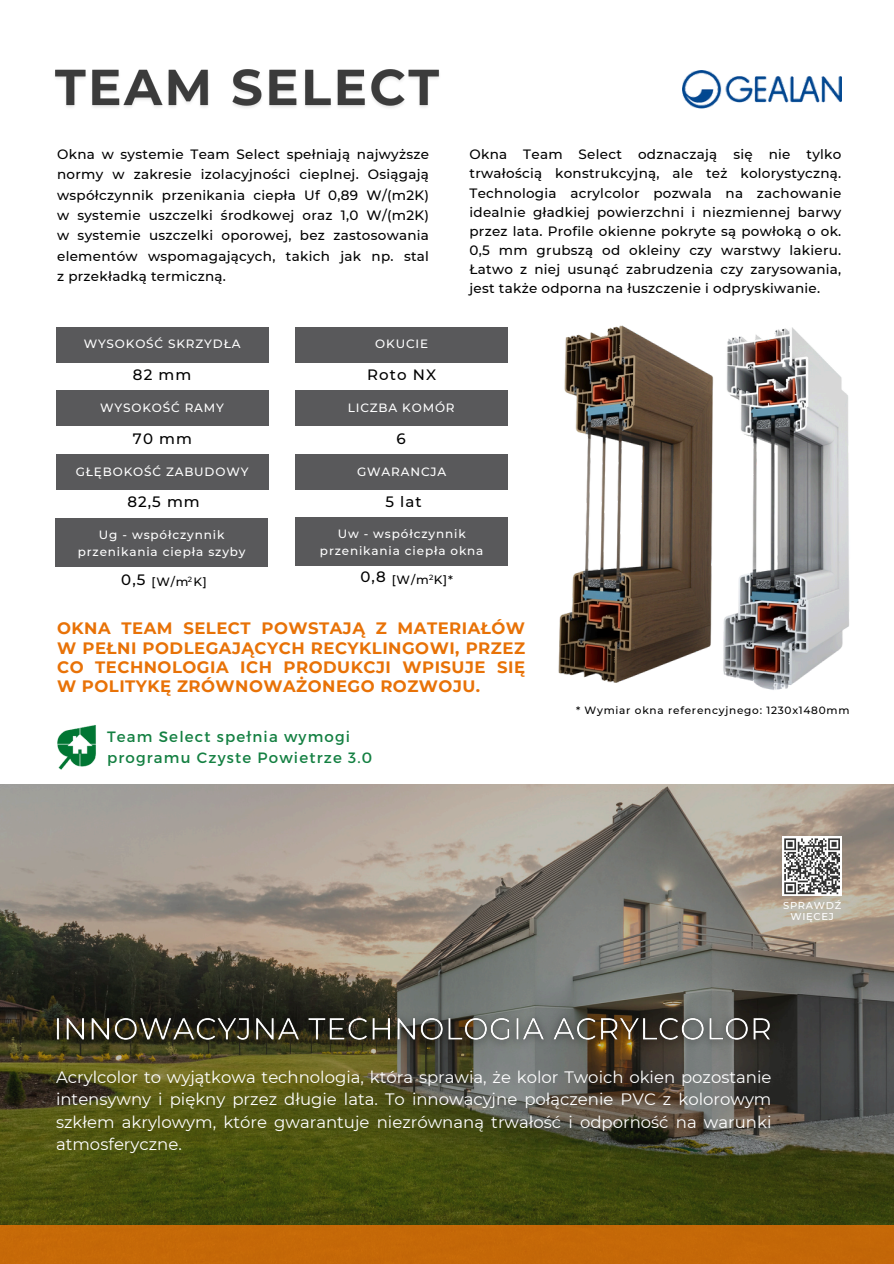
<style>
.page{position:relative;width:894px;height:1264px;background:#fff}
.page>*{position:absolute;margin:0;border:0;box-sizing:border-box;transform-origin:0 0}
.t1{font:16.5px/22.5px "Montserrat";color:#fff;text-align:justify}
.t2{font:700 16.5px/19.2px "Montserrat";letter-spacing:.03em;color:#e87207;text-align:justify}
.t3{font:15px/20.2px "Montserrat";letter-spacing:.08em;color:#148042}
.t4{font:500 15px "Montserrat";letter-spacing:.07em;color:#000}
.t5{font:500 13.5px/19.2px "Montserrat";letter-spacing:.02em;color:#000;text-align:justify}
.t6{font:500 12px/16.8px "Montserrat";letter-spacing:.07em;color:#fff;text-align:center}
.t7{font:500 12px "Montserrat";color:#000}
.t8{font:500 10.5px "Montserrat";letter-spacing:.07em;color:#000}
.t9{font:500 9.9px "Montserrat";letter-spacing:.07em;color:#fff}
.t10{font:500 7.5px "Montserrat";color:#000}
</style>
<div class="page">
<svg style="left:0;top:784px;width:893px;height:441px;background:#6f6d53"></svg>
<div style="left:56px;top:327px;width:212px;height:35px;background:#59595b"></div>
<div style="left:56px;top:390px;width:212px;height:36px;background:#59595b"></div>
<div style="left:56px;top:454px;width:212px;height:35px;background:#59595b"></div>
<img style="left:558px;top:325px;width:291px;height:365px">
<div style="left:295px;top:327px;width:212px;height:35px;background:#59595b"></div>
<div style="left:56px;top:518px;width:212px;height:49px;background:#59595b"></div>
<div style="left:295px;top:517px;width:212px;height:49px;background:#59595b"></div>
<div style="left:295px;top:454px;width:212px;height:35px;background:#59595b"></div>
<img style="left:43px;top:1005px;width:740px;height:51px">
<div style="left:295px;top:390px;width:212px;height:36px;background:#59595b"></div>
<div style="left:0;top:1225px;width:893px;height:38px;background:#c56808"></div>
<img style="left:55px;top:69px;width:385px;height:39px">
<img style="left:682px;top:70px;width:159px;height:38px">
<img style="left:57px;top:725px;width:39px;height:44px">
<svg style="left:782px;top:837px;width:59px;height:58px"></svg>
<p class="t5" style="left:57px;top:144px;width:373px;line-height:20.2px">Okna w systemie Team Select spełniają najwyższe normy w zakresie izolacyjności cieplnej. Osiągają współczynnik przenikania ciepła Uf 0,89 W/(m2K) w systemie uszczelki środkowej oraz 1,0 W/(m2K) w systemie uszczelki oporowej, bez zastosowania elementów wspomagających, takich jak np. stal z przekładką termiczną.</p>
<p class="t5" style="left:469px;top:145px;width:373px">Okna Team Select odznaczają się nie tylko trwałością konstrukcyjną, ale też kolorystyczną.<br>Technologia acrylcolor pozwala na zachowanie idealnie gładkiej powierzchni i niezmiennej barwy przez lata. Profile okienne pokryte są powłoką o ok.<br>0,5 mm grubszą od okleiny czy warstwy lakieru.<br>Łatwo z niej usunąć zabrudzenia czy zarysowania, jest także odporna na łuszczenie i odpryskiwanie.</p>
<p class="t6" style="left:84px;top:335px;width:158px">WYSOKOŚĆ SKRZYDŁA</p>
<h4 class="t6" style="left:375px;top:335px;width:54px">OKUCIE</h4>
<p class="t4" style="left:133px;top:366px;width:60px">82 mm</p>
<p class="t4" style="left:367px;top:366px;width:70px">Roto NX</p>
<h6 class="t6" style="left:100px;top:399px;width:125px">WYSOKOŚĆ RAMY</h6>
<h4 class="t4" style="left:133px;top:429px;width:60px">70 mm</h4>
<h4 class="t6" style="left:348px;top:399px;width:108px">LICZBA KOMÓR</h4>
<p class="t4" style="left:396px;top:429px;width:11px">6</p>
<h6 class="t6" style="left:76px;top:463px;width:174px">GŁĘBOKOŚĆ ZABUDOWY</h6>
<p class="t6" style="left:357px;top:463px;width:91px">GWARANCJA</p>
<p class="t4" style="left:127px;top:493px;width:74px">82,5 mm</p>
<p class="t4" style="left:385px;top:493px;width:38px">5 lat</p>
<p class="t6" style="left:78px;top:526px;width:169px">Ug - współczynnik przenikania ciepła szyby</p>
<h4 class="t6" style="left:320px;top:525px;width:165px">Uw - współczynnik przenikania ciepła okna</h4>
<p class="t7" style="left:151px;top:574px;width:57px">[W/m K]</p>
<p class="t4" style="left:360px;top:568px;width:27px">0,8</p>
<h4 class="t7" style="left:391px;top:572px;width:63px">[W/m K]*</h4>
<h4 class="t4" style="left:121px;top:570px;width:26px">0,5</h4>
<p class="t10" style="left:188px;top:575px;width:6px">2</p>
<p class="t10" style="left:429px;top:572px;width:6px">2</p>
<h5 class="t2" style="left:57px;top:619px;width:469px">OKNA TEAM SELECT POWSTAJĄ Z MATERIAŁÓW W PEŁNI PODLEGAJĄCYCH RECYKLINGOWI, PRZEZ CO TECHNOLOGIA ICH PRODUKCJI WPISUJE SIĘ W POLITYKĘ ZRÓWNOWAŻONEGO ROZWOJU.</h5>
<p class="t3" style="left:107px;top:726px;width:266px">Team Select spełnia wymogi programu Czyste Powietrze 3.0</p>
<p class="t8" style="left:576px;top:704px;width:275px">* Wymiar okna referencyjnego: 1230x1480mm</p>
<p class="t9" style="left:783px;top:899px;width:60px">SPRAWDŹ</p>
<p class="t9" style="left:790px;top:910px;width:45px">WIĘCEJ</p>
<h4 class="t1" style="left:56px;top:1065px;width:716px">Acrylcolor to wyjątkowa technologia, która sprawia, że kolor Twoich okien pozostanie intensywny i piękny przez długie lata. To innowacyjne połączenie PVC z kolorowym szkłem akrylowym, które gwarantuje niezrównaną trwałość i odporność na warunki atmosferyczne.</h4>
</div>
